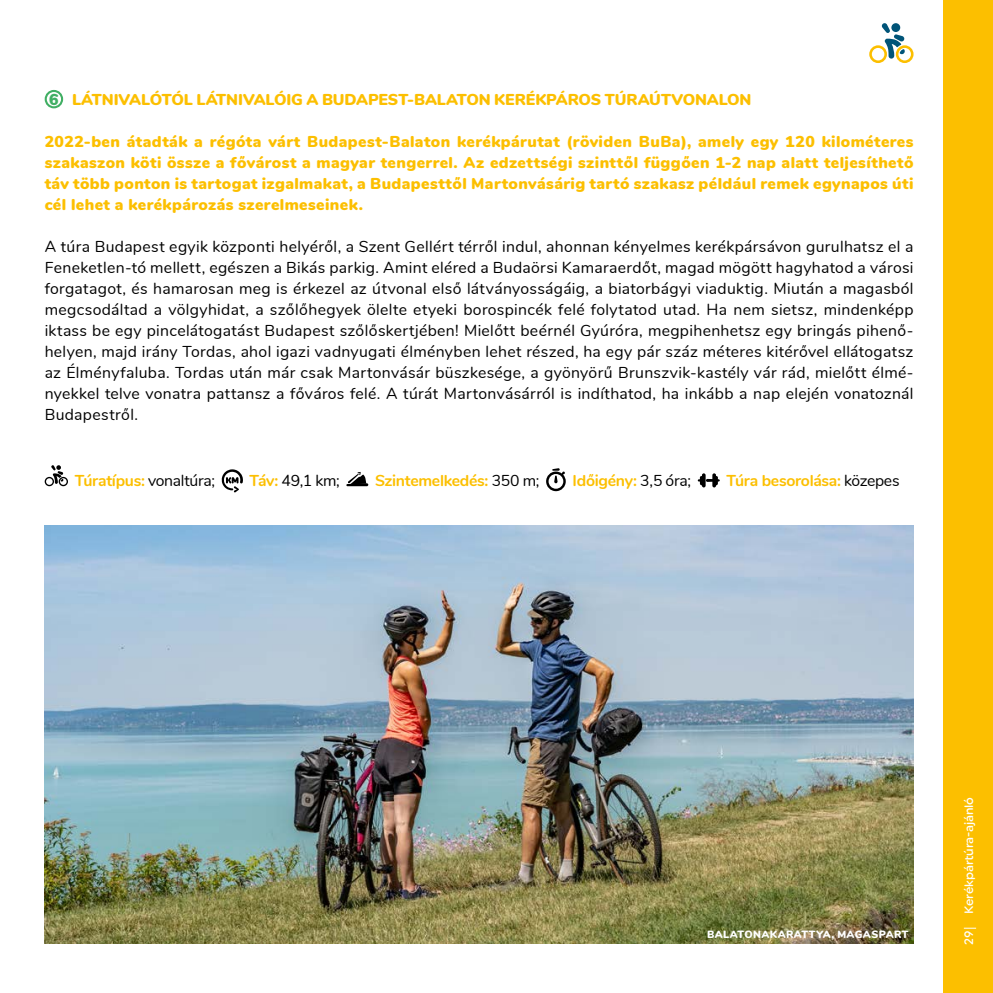
<style>
.page{position:relative;width:993px;height:993px;background:#fff}
.page>*{position:absolute;margin:0;border:0;box-sizing:border-box;transform-origin:0 0}
.t1{font:15.75px/21px "Nunito";letter-spacing:.02em;color:#000;text-align:justify}
.t2{font:900 15.75px/21px "Nunito";color:#fcbf00;text-align:justify}
.t3{font:700 15.75px "Nunito";letter-spacing:-.02em;color:#fcbf00}
.t4{font:900 15.75px "Nunito";color:#41af64}
.t5{font:500 12.25px "Uniform Rnd";letter-spacing:-.005em;color:#fff}
.t6{font:900 10.5px "Nunito";letter-spacing:.035em;color:#fff}
.s1{font-weight:400;color:#000}
.s2{font-weight:700;color:#fcbf00}
</style>
<div class="page">
<div style="left:943px;top:0;width:49px;height:992px;background:#fcbf00"></div>
<svg style="left:45px;top:465px;width:23px;height:21px"></svg>
<svg style="left:221px;top:469px;width:22px;height:23px"></svg>
<svg style="left:346px;top:472px;width:22px;height:14px"></svg>
<svg style="left:546px;top:468px;width:19px;height:23px"></svg>
<svg style="left:697px;top:473px;width:22px;height:14px"></svg>
<img style="left:45px;top:525px;width:868px;height:418px">
<svg style="left:869px;top:23px;width:44px;height:40px"></svg>
<div style="left:45px;top:90px;width:18px;height:18px;border:2px solid #41af64;border-radius:50%"></div>
<p class="t2" style="left:72px;top:88px;width:680px">LÁTNIVALÓTÓL LÁTNIVALÓIG A BUDAPEST-BALATON KERÉKPÁROS TÚRAÚTVONALON</p>
<p class="t2" style="left:45px;top:130px;width:870px">2022-ben átadták a régóta várt Budapest-Balaton kerékpárutat (röviden BuBa), amely egy 120 kilométeres szakaszon köti össze a fővárost a magyar tengerrel. Az edzettségi szinttől függően 1-2 nap alatt teljesíthető táv több ponton is tartogat izgalmakat, a Budapesttől Martonvásárig tartó szakasz például remek egynapos úti cél lehet a kerékpározás szerelmeseinek.</p>
<p class="t1" style="left:45px;top:235px;width:870px">A túra Budapest egyik központi helyéről, a Szent Gellért térről indul, ahonnan kényelmes kerékpársávon gurulhatsz el a Feneketlen-tó mellett, egészen a Bikás parkig. Amint eléred a Budaörsi Kamaraerdőt, magad mögött hagyhatod a városi forgatagot, és hamarosan meg is érkezel az útvonal első látványosságáig, a biatorbágyi viaduktig. Miután a magasból megcsodáltad a völgyhidat, a szőlőhegyek ölelte etyeki borospincék felé folytatod utad. Ha nem sietsz, mindenképp iktass be egy pincelátogatást Budapest szőlőskertjében! Mielőtt beérnél Gyúróra, megpihenhetsz egy bringás pihenő&shy;helyen, majd irány Tordas, ahol igazi vadnyugati élményben lehet részed, ha egy pár száz méteres kitérővel ellátogatsz az Élményfaluba. Tordas után már csak Martonvásár büszkesége, a gyönyörű Brunszvik-kastély vár rád, mielőtt élmé&shy;nyekkel telve vonatra pattansz a főváros felé. A túrát Martonvásárról is indíthatod, ha inkább a nap elején vonatoznál Budapestről.</p>
<p class="t4" style="left:49px;top:88px;width:11px">6</p>
<p class="t3" style="left:75px;top:469px;width:142px">Túratípus: <span class="s1">vonaltúra;</span></p>
<p class="t1" style="left:249px;top:469px;width:91px"><span class="s2">Táv:</span> 49,1 km;</p>
<p class="t3" style="left:375px;top:469px;width:166px">Szintemelkedés: <span class="s1">350 m;</span></p>
<p class="t3" style="left:572px;top:469px;width:120px">Időigény: <span class="s1">3,5 óra;</span></p>
<p class="t3" style="left:726px;top:469px;width:174px">Túra besorolása: <span class="s1">közepes</span></p>
<p class="t6" style="left:707px;top:926px;width:203px">BALATONAKARATTYA, MAGASPART</p>
<p class="t5" style="left:961px;top:913px;width:119px;rotate:-90deg">Kerékpártúra-ajánló</p>
<p class="t5" style="left:961px;top:944px;width:16px;rotate:-90deg">29</p>
</div>
